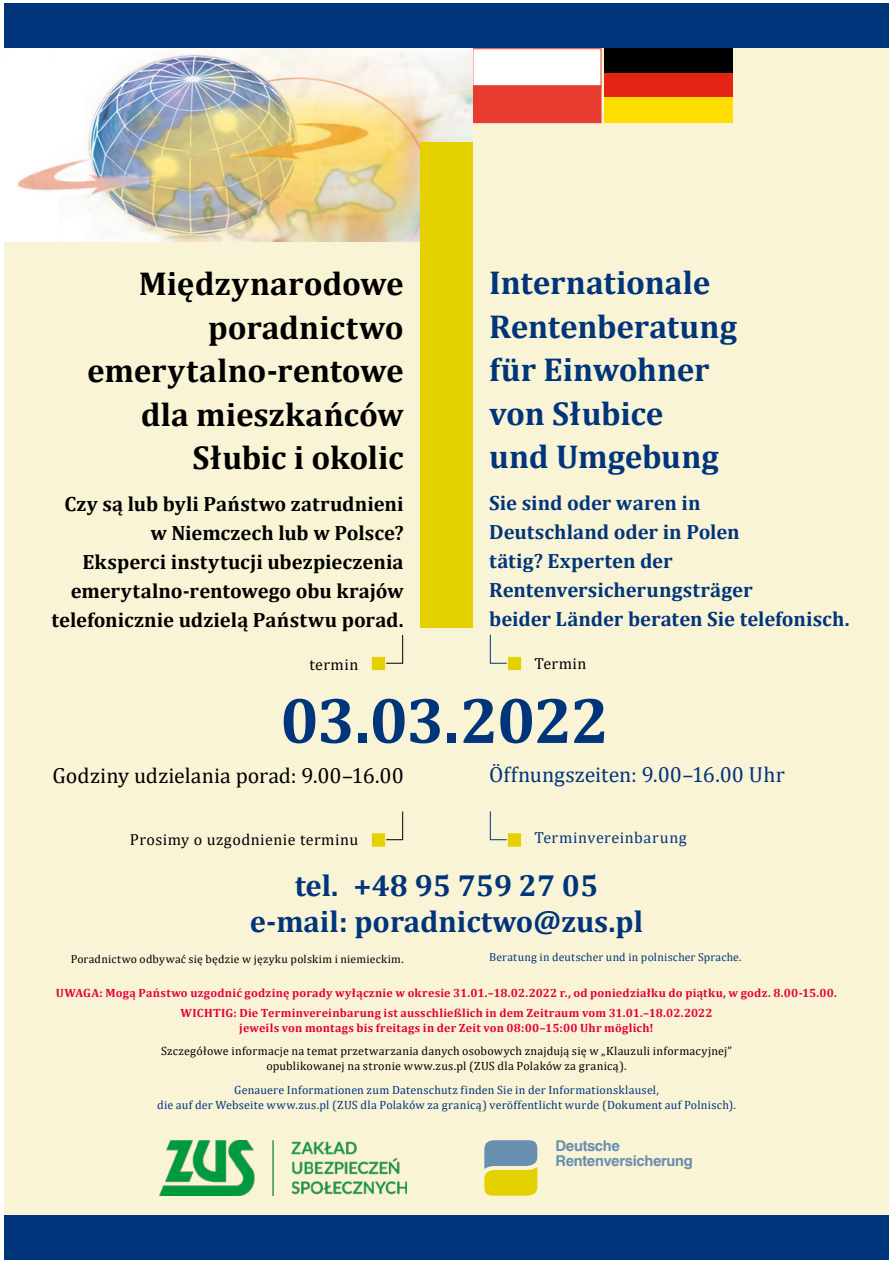
<style>
.page{position:relative;width:893px;height:1263px;background:#fff}
.page>*{position:absolute;margin:0;border:0;box-sizing:border-box;transform-origin:0 0}
.dane1{font:700 65.7px "Cambria";letter-spacing:-.03em;color:#00357c}
.t1{font:700 33.3px/43.5px "Cambria";color:#000;text-align:right}
.I_niem{font:700 33.3px/43.5px "Cambria";letter-spacing:-.01em;color:#00357c}
.dane2{font:700 30.6px "Cambria";color:#00357c}
.t2{font:21.9px "Cambria";color:#000}
._15_18_niem{font:21.9px "Cambria";color:#00357c}
.t3{font:700 20.7px/29px "Cambria";letter-spacing:.005em;color:#000;text-align:right}
.II_niem{font:700 20.7px/29px "Cambria";color:#00357c}
._11_21_pol{font:16.05px "Cambria";letter-spacing:.03em;color:#000}
._11_21_niem{font:16.05px "Cambria";letter-spacing:.035em;color:#00357c}
.t4{font:14.85px "Swis 721 PL Bold A";letter-spacing:-.02em;color:#688fb0}
.t5{font:700 12px/19.2px "Cambria";letter-spacing:.02em;color:#e4003a;text-align:center}
.t6{font:12px "Cambria";letter-spacing:.015em;color:#00357c}
.t7{font:12px/15px "Cambria";letter-spacing:.02em;color:#000;text-align:center}
.t8{font:11.7px "Cambria";letter-spacing:.02em;color:#000}
._8_10_niem{font:11.7px "Cambria";letter-spacing:.015em;color:#00357c}
</style>
<div class="page">
<div style="left:4px;top:16px;width:885px;height:1240px;background:#faf4d6"></div>
<div style="left:4px;top:1214px;width:885px;height:45px;background:#00357c"></div>
<div style="left:4px;top:3px;width:885px;height:45px;background:#00357c"></div>
<div style="left:473px;top:49px;width:128px;height:38px;background:#fff;border:1px solid #e73c2f"></div>
<div style="left:473px;top:86px;width:128px;height:37px;background:#e73c2f"></div>
<div style="left:604px;top:48px;width:128px;height:26px;background:#000"></div>
<div style="left:604px;top:73px;width:128px;height:25px;background:#e42313"></div>
<div style="left:604px;top:98px;width:128px;height:25px;background:#fd0"></div>
<img style="left:4px;top:48px;width:469px;height:194px">
<div style="left:420px;top:142px;width:53px;height:485px;background:#e6d100"></div>
<svg style="left:490px;top:634px;width:17px;height:30px"></svg>
<div style="left:508px;top:657px;width:13px;height:13px;background:#e6d100"></div>
<svg style="left:386px;top:635px;width:17px;height:29px"></svg>
<div style="left:372px;top:657px;width:13px;height:13px;background:#e6d100"></div>
<svg style="left:490px;top:811px;width:17px;height:29px"></svg>
<div style="left:508px;top:834px;width:13px;height:12px;background:#e6d100"></div>
<svg style="left:386px;top:811px;width:17px;height:29px"></svg>
<div style="left:372px;top:834px;width:13px;height:12px;background:#e6d100"></div>
<img style="left:160px;top:1140px;width:247px;height:56px">
<svg style="left:484px;top:1140px;width:53px;height:56px;background:#b0b765"></svg>
<h2 class="t1" style="left:87px;top:261px;width:318px">Międzynarodowe poradnictwo emerytalno-rentowe dla mieszkańców<br>Słubic i okolic</h2>
<h3 class="t3" style="left:51px;top:489px;width:354px">Czy są lub byli Państwo zatrudnieni w Niemczech lub w Polsce?<br>Eksperci instytucji ubezpieczenia emerytalno-rentowego obu krajów telefonicznie udzielą Państwu porad.</h3>
<h3 class="_11_21_pol" style="left:309px;top:655px;width:50px">termin</h3>
<p class="I_niem" style="left:489px;top:260px;width:249px">Internationale<br>Rentenberatung für Einwohner von Słubice<br>und Umgebung</p>
<h1 class="II_niem" style="left:489px;top:487px;width:362px">Sie sind oder waren in<br>Deutschland oder in Polen<br>tätig? Experten der<br>Rentenversicherungsträger<br>beider Länder beraten Sie telefonisch.</h1>
<h1 class="_11_21_pol" style="left:535px;top:654px;width:53px">Termin</h1>
<p class="dane1" style="left:280px;top:674px;width:331px">03.03.2022</p>
<h3 class="t2" style="left:52px;top:762px;width:353px">Godziny udzielania porad: 9.00–16.00</h3>
<h3 class="_11_21_pol" style="left:130px;top:830px;width:230px">Prosimy o uzgodnienie terminu</h3>
<p class="_15_18_niem" style="left:489px;top:761px;width:297px">Öffnungszeiten: 9.00–16.00 Uhr</p>
<p class="_11_21_niem" style="left:535px;top:828px;width:154px">Terminvereinbarung</p>
<p class="dane2" style="left:295px;top:864px;width:305px">tel. +48 95 759 27 05</p>
<p class="dane2" style="left:250px;top:900px;width:395px">e-mail: poradnictwo@zus.pl</p>
<p class="_8_10_niem" style="left:489px;top:950px;width:254px">Beratung in deutscher und in polnischer Sprache.</p>
<p class="t8" style="left:71px;top:952px;width:335px">Poradnictwo odbywać się będzie w języku polskim i niemieckim.</p>
<p class="t5" style="left:56px;top:983px;width:783px">UWAGA: Mogą Państwo uzgodnić godzinę porady wyłącznie w okresie 31.01.–18.02.2022 r., od poniedziałku do piątku, w godz. 8.00-15.00.<br>WICHTIG: Die Terminvereinbarung ist ausschließlich in dem Zeitraum vom 31.01.–18.02.2022</p>
<p class="t5" style="left:239px;top:1017px;width:416px">jeweils von montags bis freitags in der Zeit von 08:00–15:00 Uhr möglich!</p>
<p class="t7" style="left:161px;top:1043px;width:572px">Szczegółowe informacje na temat przetwarzania danych osobowych znajdują się w „Klauzuli informacyjnej” opublikowanej na stronie www.zus.pl (ZUS dla Polaków za granicą).</p>
<p class="t6" style="left:157px;top:1097px;width:580px">die auf der Webseite www.zus.pl (ZUS dla Polaków za granicą) veröffentlicht wurde (Dokument auf Polnisch).</p>
<p class="t6" style="left:234px;top:1082px;width:426px">Genauere Informationen zum Datenschutz finden Sie in der Informationsklausel,</p>
<p class="t4" style="left:555px;top:1136px;width:66px">Deutsche</p>
<p class="t4" style="left:555px;top:1151px;width:139px">Rentenversicherung</p>
</div>
